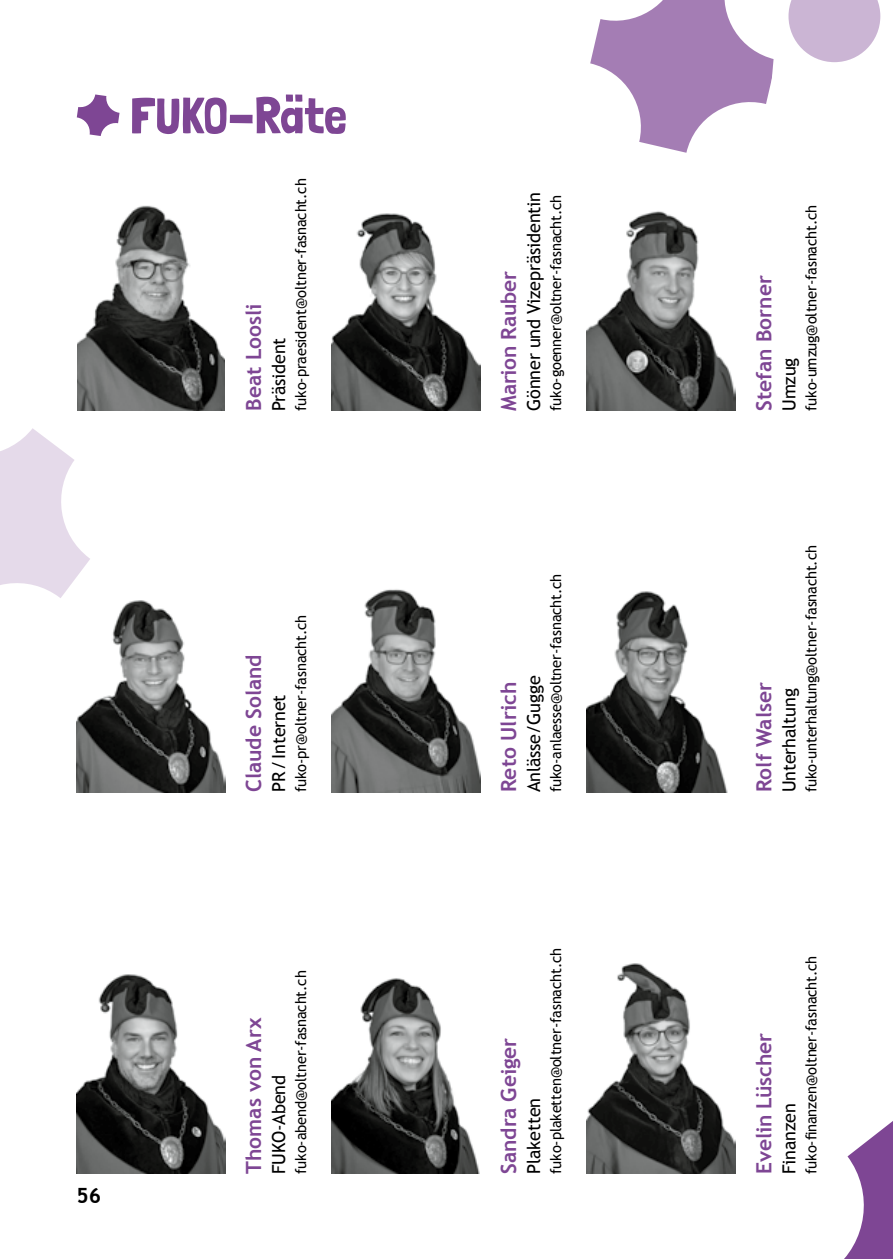
<style>
.page{position:relative;width:893px;height:1259px;background:#fff}
.page>*{position:absolute;margin:0;border:0;box-sizing:border-box;transform-origin:0 0}
.t1{font:51px "Londrina Solid";color:#7e4694}
.t2{font:700 21px "Trebuchet MS";color:#7e4694}
.t3{font:700 21px "Trebuchet MS";color:#000}
.t4{font:18px "Trebuchet MS";letter-spacing:-.01em;color:#000}
.t5{font:15px "Trebuchet MS";letter-spacing:-.01em;color:#000}
</style>
<div class="page">
<svg style="left:844px;top:1121px;width:49px;height:138px"></svg>
<svg style="left:590px;top:0;width:184px;height:153px"></svg>
<svg style="left:788px;top:0;width:92px;height:62px"></svg>
<svg style="left:0;top:428px;width:90px;height:170px"></svg>
<svg style="left:77px;top:94px;width:43px;height:42px"></svg>
<img style="left:77px;top:974px;width:148px;height:200px">
<img style="left:332px;top:213px;width:148px;height:198px">
<img style="left:77px;top:205px;width:148px;height:206px">
<img style="left:77px;top:583px;width:148px;height:209px">
<img style="left:587px;top:591px;width:141px;height:201px">
<img style="left:332px;top:589px;width:148px;height:203px">
<img style="left:332px;top:978px;width:148px;height:196px">
<img style="left:587px;top:211px;width:149px;height:200px">
<img style="left:587px;top:963px;width:149px;height:210px">
<h1 class="t1" style="left:130px;top:85px;width:218px">FUKO-Räte</h1>
<h2 class="t2" style="left:241px;top:411px;width:109px;rotate:-90deg">Beat Loosli</h2>
<p class="t4" style="left:268px;top:411px;width:75px;rotate:-90deg">Präsident</p>
<p class="t5" style="left:292px;top:411px;width:234px;rotate:-90deg">fuko-praesident@oltner-fasnacht.ch</p>
<h2 class="t3" style="left:77px;top:1182px;width:26px">56</h2>
<h2 class="t2" style="left:241px;top:792px;width:139px;rotate:-90deg">Claude Soland</h2>
<p class="t4" style="left:268px;top:792px;width:99px;rotate:-90deg">PR/Internet</p>
<p class="t5" style="left:292px;top:792px;width:179px;rotate:-90deg">fuko-pr@oltner-fasnacht.ch</p>
<h2 class="t2" style="left:241px;top:1173px;width:158px;rotate:-90deg">Thomas von Arx</h2>
<p class="t4" style="left:268px;top:1173px;width:100px;rotate:-90deg">FUKO-Abend</p>
<p class="t5" style="left:292px;top:1173px;width:205px;rotate:-90deg">fuko-abend@oltner-fasnacht.ch</p>
<h2 class="t2" style="left:496px;top:411px;width:141px;rotate:-90deg">Marion Rauber</h2>
<p class="t4" style="left:523px;top:411px;width:220px;rotate:-90deg">Gönner und Vizepräsidentin</p>
<p class="t5" style="left:547px;top:411px;width:218px;rotate:-90deg">fuko-goenner@oltner-fasnacht.ch</p>
<p class="t5" style="left:547px;top:792px;width:220px;rotate:-90deg">fuko-anlaesse@oltner-fasnacht.ch</p>
<h2 class="t2" style="left:496px;top:792px;width:112px;rotate:-90deg">Reto Ulrich</h2>
<p class="t4" style="left:523px;top:792px;width:118px;rotate:-90deg">Anlässe/Gugge</p>
<h2 class="t2" style="left:496px;top:1174px;width:138px;rotate:-90deg">Sandra Geiger</h2>
<p class="t4" style="left:523px;top:1174px;width:78px;rotate:-90deg">Plaketten</p>
<p class="t5" style="left:547px;top:1174px;width:228px;rotate:-90deg">fuko-plaketten@oltner-fasnacht.ch</p>
<h2 class="t2" style="left:751px;top:411px;width:137px;rotate:-90deg">Stefan Borner</h2>
<p class="t5" style="left:802px;top:411px;width:207px;rotate:-90deg">fuko-umzug@oltner-fasnacht.ch</p>
<p class="t4" style="left:778px;top:411px;width:55px;rotate:-90deg">Umzug</p>
<p class="t5" style="left:802px;top:792px;width:249px;rotate:-90deg">fuko-unterhaltung@oltner-fasnacht.ch</p>
<h2 class="t2" style="left:751px;top:792px;width:112px;rotate:-90deg">Rolf Walser</h2>
<p class="t4" style="left:778px;top:792px;width:105px;rotate:-90deg">Unterhaltung</p>
<h2 class="t2" style="left:751px;top:1174px;width:142px;rotate:-90deg">Evelin Lüscher</h2>
<p class="t4" style="left:778px;top:1174px;width:72px;rotate:-90deg">Finanzen</p>
<p class="t5" style="left:802px;top:1174px;width:220px;rotate:-90deg">fuko-finanzen@oltner-fasnacht.ch</p>
</div>
